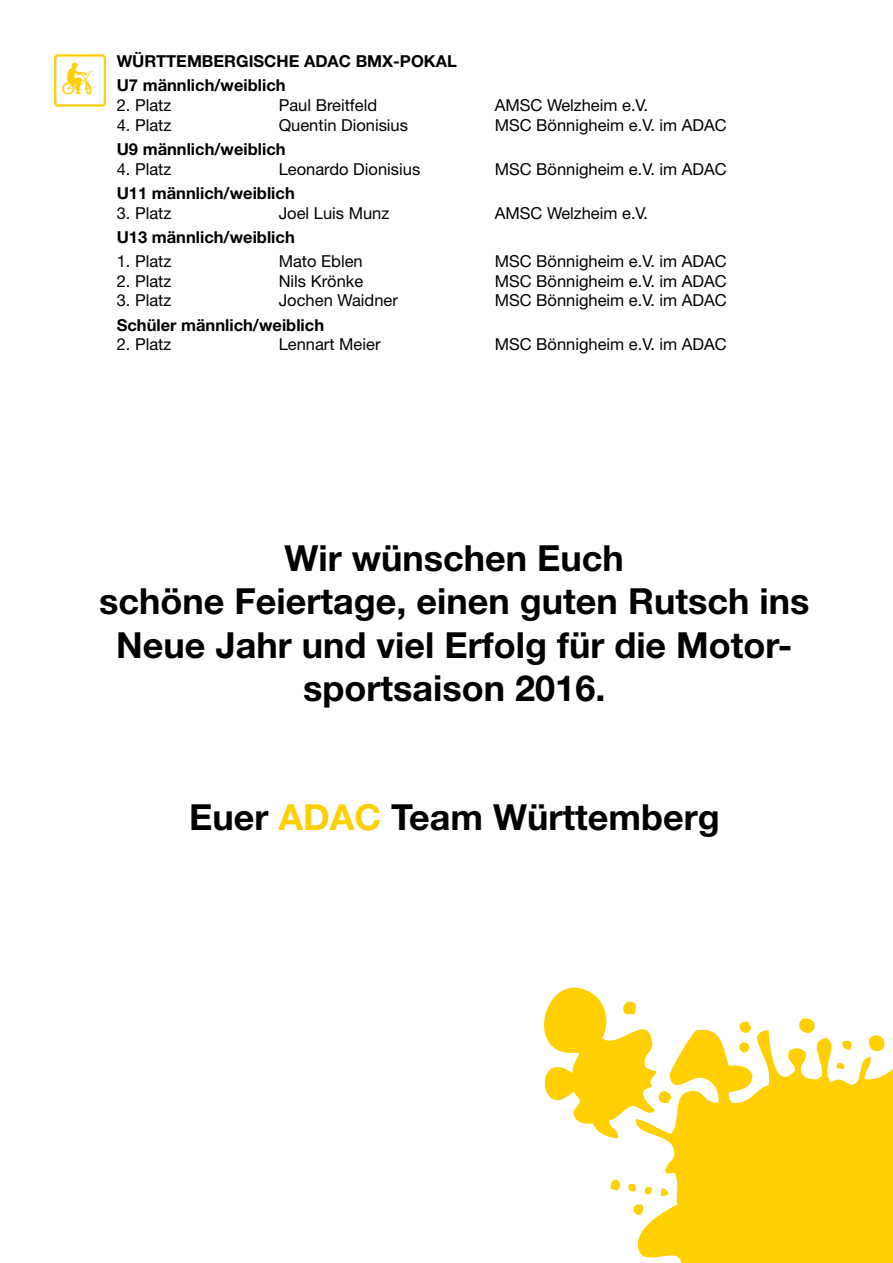
<style>
.page{position:relative;width:893px;height:1263px;background:#fff}
.page>*{position:absolute;margin:0;border:0;box-sizing:border-box;transform-origin:0 0}
.t1{font:700 36px/43.2px "Helvetica Neue";color:#000;text-align:center}
.t2{font:16.5px "Helvetica Neue";color:#000}
.t3{font:700 16.5px/24px "Helvetica Neue";color:#000}
.s1{color:#ffcf01}
</style>
<div class="page">
<svg style="left:637px;top:1029px;width:256px;height:234px;fill:#ffcf01"></svg>
<svg style="left:633px;top:1202px;width:12px;height:13px"></svg>
<svg style="left:610px;top:1179px;width:42px;height:16px"></svg>
<svg style="left:544px;top:987px;width:127px;height:151px"></svg>
<svg style="left:660px;top:1188px;width:8px;height:8px"></svg>
<svg style="left:739px;top:1042px;width:11px;height:11px"></svg>
<svg style="left:731px;top:1021px;width:20px;height:20px"></svg>
<svg style="left:790px;top:1018px;width:26px;height:24px"></svg>
<svg style="left:835px;top:1061px;width:11px;height:8px"></svg>
<svg style="left:842px;top:1040px;width:10px;height:10px"></svg>
<svg style="left:868px;top:1029px;width:24px;height:23px"></svg>
<img style="left:54px;top:54px;width:52px;height:52px">
<p class="t3" style="left:117px;top:49px;width:342px">Württembergische ADAC BMX-Pokal<br>U7 männlich/weiblich</p>
<p class="t2" style="left:117px;top:95px;width:56px">2. Platz</p>
<p class="t2" style="left:279px;top:95px;width:100px">Paul Breitfeld</p>
<p class="t2" style="left:495px;top:95px;width:155px">AMSC Welzheim e.V.</p>
<p class="t2" style="left:117px;top:115px;width:56px">4. Platz</p>
<p class="t2" style="left:279px;top:115px;width:131px">Quentin Dionisius</p>
<p class="t2" style="left:495px;top:115px;width:233px">MSC Bönnigheim e.V. im ADAC</p>
<p class="t3" style="left:117px;top:137px;width:170px">U9 männlich/weiblich</p>
<p class="t2" style="left:117px;top:159px;width:56px">4. Platz</p>
<p class="t2" style="left:279px;top:159px;width:143px">Leonardo Dionisius</p>
<p class="t2" style="left:495px;top:159px;width:233px">MSC Bönnigheim e.V. im ADAC</p>
<p class="t3" style="left:117px;top:181px;width:180px">U11 männlich/weiblich</p>
<p class="t2" style="left:117px;top:203px;width:56px">3. Platz</p>
<p class="t2" style="left:279px;top:203px;width:112px">Joel Luis Munz</p>
<p class="t2" style="left:495px;top:203px;width:155px">AMSC Welzheim e.V.</p>
<p class="t3" style="left:117px;top:225px;width:180px">U13 männlich/weiblich</p>
<p class="t2" style="left:117px;top:251px;width:56px">1. Platz</p>
<p class="t2" style="left:279px;top:251px;width:86px">Mato Eblen</p>
<p class="t2" style="left:495px;top:251px;width:233px">MSC Bönnigheim e.V. im ADAC</p>
<p class="t2" style="left:117px;top:271px;width:56px">2. Platz</p>
<p class="t2" style="left:279px;top:271px;width:86px">Nils Krönke</p>
<p class="t2" style="left:495px;top:271px;width:233px">MSC Bönnigheim e.V. im ADAC</p>
<p class="t2" style="left:117px;top:291px;width:56px">3. Platz</p>
<p class="t2" style="left:279px;top:291px;width:121px">Jochen Waidner</p>
<p class="t2" style="left:495px;top:291px;width:233px">MSC Bönnigheim e.V. im ADAC</p>
<p class="t3" style="left:117px;top:312px;width:209px">Schüler männlich/weiblich</p>
<p class="t2" style="left:117px;top:335px;width:56px">2. Platz</p>
<p class="t2" style="left:279px;top:335px;width:103px">Lennart Meier</p>
<p class="t2" style="left:495px;top:335px;width:233px">MSC Bönnigheim e.V. im ADAC</p>
<h1 class="t1" style="left:99px;top:536px;width:712px">Wir wünschen Euch<br>schöne Feiertage, einen guten Rutsch ins<br>Neue Jahr und viel Erfolg für die Motor&shy;sportsaison 2016.</h1>
<h1 class="t1" style="left:189px;top:795px;width:532px">Euer <span class="s1">ADAC</span> Team Württemberg</h1>
</div>
